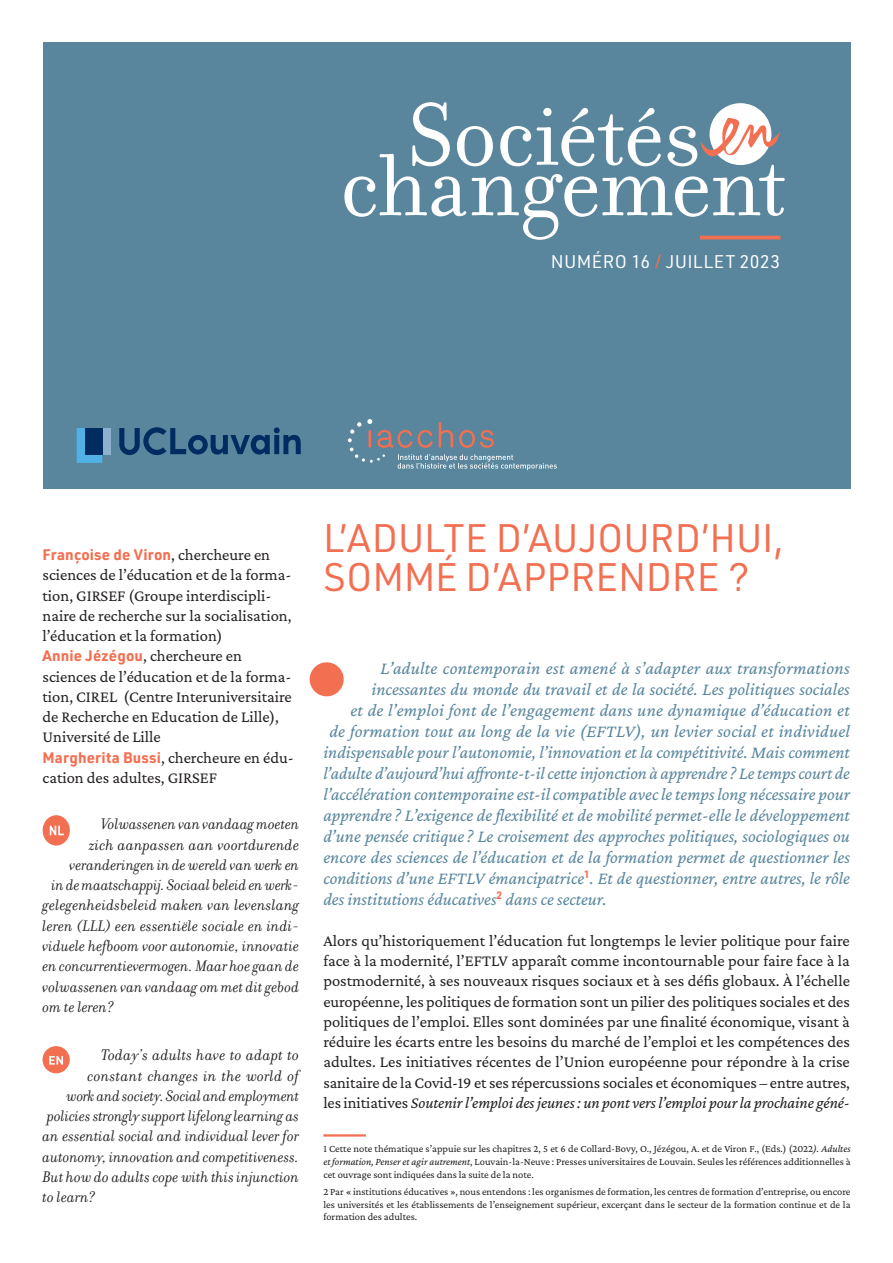
<style>
.page{position:relative;width:893px;height:1263px;background:#fff}
.page>*{position:absolute;margin:0;border:0;box-sizing:border-box;transform-origin:0 0}
.t1{font:39px/39px "URWDIN";letter-spacing:-.01em;color:#f36f51}
.t2{font:italic 18px "Crimson Pro";color:#59869d}
.t3{font:18px "URWDIN";letter-spacing:.025em;color:#fff}
.t4{font:16.5px/20.2px "Crimson Pro";color:#231f20;text-align:justify}
.t5{font:italic 16.5px "Filosofia OT";color:#231f20}
.t6{font:700 15px "URWDIN";letter-spacing:.01em;color:#f36f51}
.t7{font:10.5px/12.8px "Crimson Pro";color:#231f20;text-align:justify}
.s1{color:#f36f51}
.s2{font-family:"Crimson Pro";font-weight:400;font-size:16.5px;color:#231f20}
.s3{font-family:"URWDIN";font-weight:700;font-size:15px;color:#f36f51}
.s4{font-style:italic}
</style>
<div class="page">
<div style="left:43px;top:43px;width:807px;height:446px;background:#59869d"></div>
<div style="left:310px;top:662px;width:34px;height:34px;background:#f36f51;border-radius:50%"></div>
<hr style="left:323px;top:1134px;width:43px;height:2px;background:#f36f51">
<div style="left:43px;top:815px;width:27px;height:30px;background:#f36f51;border-radius:50%"></div>
<svg style="left:50px;top:826px;width:14px;height:9px"></svg>
<div style="left:43px;top:1046px;width:27px;height:27px;background:#f36f51;border-radius:50%"></div>
<svg style="left:49px;top:1056px;width:14px;height:8px"></svg>
<svg style="left:344px;top:102px;width:441px;height:138px"></svg>
<svg style="left:348px;top:419px;width:209px;height:51px"></svg>
<div style="left:102px;top:428px;width:9px;height:26px;background:#8db0cd"></div>
<svg style="left:77px;top:428px;width:25px;height:35px"></svg>
<div style="left:85px;top:428px;width:17px;height:26px;background:#002c62"></div>
<svg style="left:119px;top:427px;width:182px;height:28px"></svg>
<p class="t3" style="left:551px;top:250px;width:231px">NUMÉRO 16 <span class="s1">/</span> JUILLET 2023</p>
<p class="t6" style="left:43px;top:544px;width:229px">Françoise de Viron<span class="s2">, chercheure en</span></p>
<p class="t4" style="left:43px;top:565px;width:253px;text-align:left">sciences de l’éducation et de la forma&shy;tion, GIRSEF (Groupe interdiscipli&shy;naire de recherche sur la socialisation, l’éducation et la formation)<br><span class="s3">Annie Jézégou</span>, chercheure en sciences de l’éducation et de la forma&shy;tion, CIREL (Centre Interuniversitaire de Recherche en Education de Lille), Université de Lille<br><span class="s3">Margherita Bussi</span>, chercheure en édu&shy;cation des adultes, GIRSEF</p>
<p class="t5" style="left:101px;top:815px;width:200px">Volwassenen van vandaag moeten</p>
<p class="t5" style="left:89px;top:835px;width:212px">zich aanpassen aan voortdurende</p>
<p class="t5" style="left:70px;top:856px;width:231px">veranderingen in de wereld van werk en</p>
<p class="t5" style="left:52px;top:876px;width:249px">in de maatschappij. Sociaal beleid en werk-</p>
<p class="t5" style="left:43px;top:896px;width:258px">gelegenheidsbeleid maken van levenslang</p>
<p class="t5" style="left:43px;top:916px;width:258px">leren (LLL) een essentiële sociale en indi-</p>
<p class="t5" style="left:43px;top:937px;width:258px">viduele hefboom voor autonomie, innovatie</p>
<p class="t5" style="left:43px;top:957px;width:258px">en concurrentievermogen. Maar hoe gaan de</p>
<p class="t5" style="left:43px;top:977px;width:258px">volwassenen van vandaag om met dit gebod</p>
<p class="t5" style="left:43px;top:997px;width:73px">om te leren?</p>
<p class="t5" style="left:101px;top:1046px;width:200px">Today’s adults have to adapt to</p>
<p class="t5" style="left:88px;top:1066px;width:213px">constant changes in the world of</p>
<p class="t5" style="left:67px;top:1086px;width:234px">work and society. Social and employment</p>
<p class="t5" style="left:47px;top:1107px;width:254px">policies strongly support lifelong learning as</p>
<p class="t5" style="left:43px;top:1127px;width:258px">an essential social and individual lever for</p>
<p class="t5" style="left:43px;top:1147px;width:258px">autonomy, innovation and competitiveness.</p>
<p class="t5" style="left:43px;top:1167px;width:258px">But how do adults cope with this injunction</p>
<p class="t5" style="left:43px;top:1188px;width:54px">to learn?</p>
<h1 class="t1" style="left:323px;top:517px;width:462px">L’ADULTE D’AUJOURD’HUI,<br>SOMMÉ D’APPRENDRE ?</h1>
<p class="t2" style="left:380px;top:657px;width:471px">L’adulte contemporain est amené à s’adapter aux transformations</p>
<p class="t2" style="left:371px;top:678px;width:480px">incessantes du monde du travail et de la société. Les politiques sociales</p>
<p class="t2" style="left:350px;top:699px;width:501px">et de l’emploi font de l’engagement dans une dynamique d’éducation et</p>
<p class="t2" style="left:329px;top:720px;width:522px">de formation tout au long de la vie (EFTLV), un levier social et individuel</p>
<p class="t2" style="left:323px;top:741px;width:528px">indispensable pour l’autonomie, l’innovation et la compétitivité. Mais comment</p>
<p class="t2" style="left:323px;top:762px;width:528px">l’adulte d’aujourd’hui affronte-t-il cette injonction à apprendre ? Le temps court de</p>
<p class="t2" style="left:323px;top:783px;width:528px">l’accélération contemporaine est-il compatible avec le temps long nécessaire pour</p>
<p class="t2" style="left:323px;top:804px;width:528px">apprendre ? L’exigence de flexibilité et de mobilité permet-elle le développement</p>
<p class="t2" style="left:323px;top:825px;width:528px">d’une pensée critique ? Le croisement des approches politiques, sociologiques ou</p>
<p class="t2" style="left:323px;top:846px;width:528px">encore des sciences de l’éducation et de la formation permet de questionner les</p>
<p class="t2" style="left:323px;top:867px;width:528px">conditions d’une EFTLV émancipatrice<sup>1</sup>. Et de questionner, entre autres, le rôle</p>
<p class="t2" style="left:323px;top:888px;width:285px">des institutions éducatives<sup>2</sup> dans ce secteur.</p>
<p class="t4" style="left:323px;top:930px;width:528px">Alors qu’historiquement l’éducation fut longtemps le levier politique pour faire face à la modernité, l’EFTLV apparaît comme incontournable pour faire face à la postmodernité, à ses nouveaux risques sociaux et à ses défis globaux. À l’échelle européenne, les politiques de formation sont un pilier des politiques sociales et des politiques de l’emploi. Elles sont dominées par une finalité économique, visant à réduire les écarts entre les besoins du marché de l’emploi et les compétences des adultes. Les initiatives récentes de l’Union européenne pour répondre à la crise sanitaire de la Covid-19 et ses répercussions sociales et économiques – entre autres, les initiatives <span class="s4">Soutenir l’emploi des jeunes : un pont vers l’emploi pour la prochaine géné-</span></p>
<p class="t7" style="left:323px;top:1142px;width:529px">1 Cette note thématique s’appuie sur les chapitres 2, 5 et 6 de Collard-Bovy, O., Jézégou, A. et de Viron F., (Eds.) (2022<span class="s4">). Adultes et formation, Penser et agir autrement</span>, Louvain-la-Neuve : Presses universitaires de Louvain. Seules les références additionnelles à cet ouvrage sont indiquées dans la suite de la note.</p>
<p class="t7" style="left:323px;top:1185px;width:529px">2 Par « institutions éducatives », nous entendons : les organismes de formation, les centres de formation d’entreprise, ou encore les universités et les établissements de l’enseignement supérieur, excerçant dans le secteur de la formation continue et de la formation des adultes.</p>
</div>
